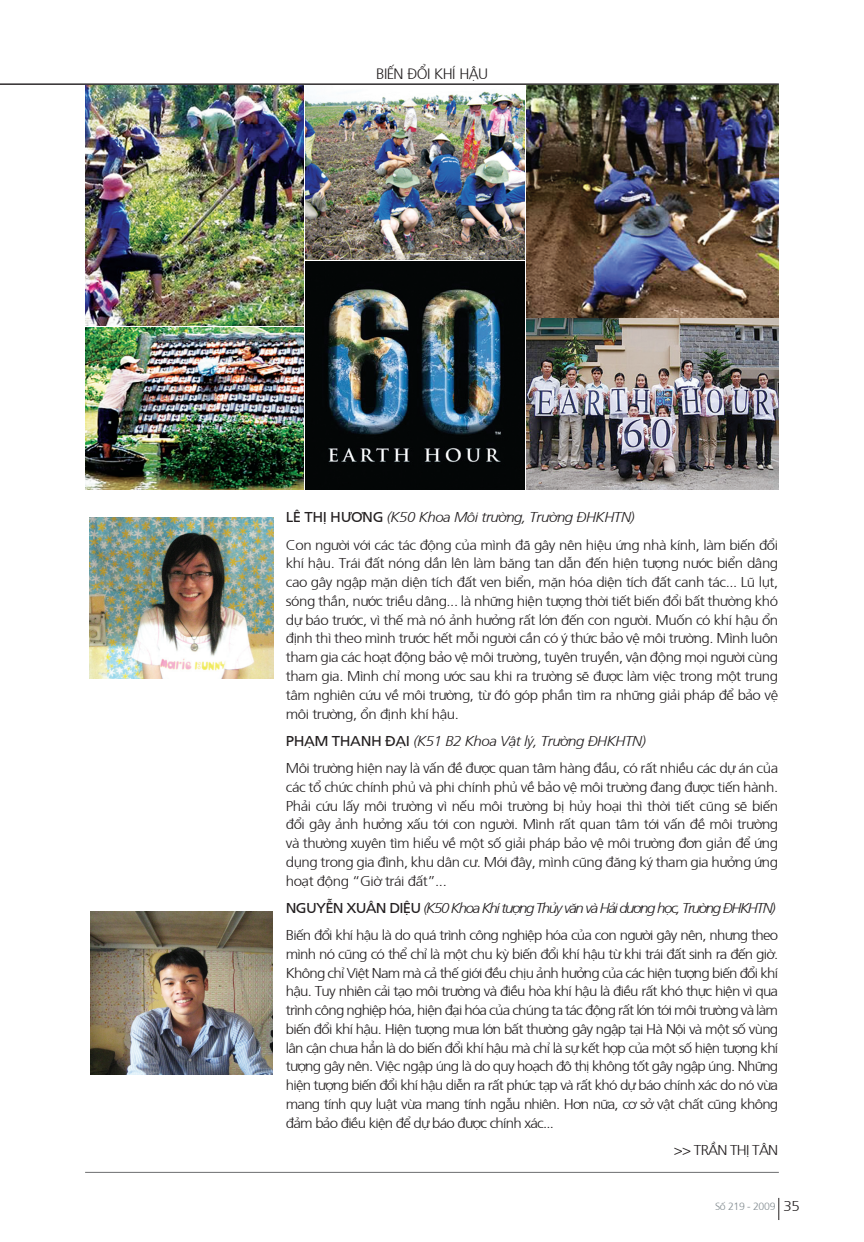
<style>
.page{position:relative;width:864px;height:1242px;background:#fff}
.page>*{position:absolute;margin:0;border:0;box-sizing:border-box;transform-origin:0 0}
.t1{font:300 15px "Frutiger";letter-spacing:-.04em;color:#231f20}
.t2{font:300 14.25px/18.8px "Frutiger";letter-spacing:-.03em;color:#231f20;text-align:justify;scale:1.05 1}
.t3{font:300 14.25px/27.3px "Frutiger";letter-spacing:-.05em;color:#231f20;scale:1.05 1}
.t4{font:300 10.5px "Frutiger";letter-spacing:-.03em;color:#838c91}
.s1{font-weight:400}
.s2{font-style:italic}
.s3{font-size:14.25px;color:#231f20}
</style>
<div class="page">
<img style="left:85px;top:328px;width:218px;height:161px">
<img style="left:85px;top:86px;width:218px;height:239px">
<img style="left:305px;top:91px;width:219px;height:168px">
<img style="left:305px;top:261px;width:219px;height:228px">
<img style="left:526px;top:85px;width:252px;height:404px">
<img style="left:90px;top:517px;width:183px;height:162px">
<img style="left:91px;top:912px;width:181px;height:162px">
<hr style="left:0;top:84px;width:778px;height:1px;background:#262324">
<hr style="left:85px;top:1172px;width:693px;height:1px;background:#6c6d70">
<svg style="left:778px;top:1198px;width:1px;height:22px"></svg>
<p class="t1" style="left:376px;top:63px;width:14px">BIẾN</p>
<p class="t1" style="left:407px;top:63px;width:69px">ĐỔI KHÍ HẬU</p>
<p class="t2" style="left:286px;top:503px;width:470px;line-height:27.3px"><span class="s1">LÊ TH Ị HƯƠ NG</span> <span class="s2">(K50 Khoa Môi trường, Trường ĐHKHTN)<br></span>Con người với các tác động của mình đã gây nên hiệu ứng nhà kính, làm biến đổi</p>
<p class="t2" style="left:286px;top:553px;width:470px">khí hậu. Trái đất nóng dần lên làm băng tan dẫn đến hiện tượng nước biển dâng cao gây ngập mặn diện tích đất ven biển, mặn hóa diện tích đất canh tác... Lũ lụt, sóng thần, nước triều dâng... là những hiện tượng thời tiết biến đổi bất thường khó dự báo trước, vì thế mà nó ảnh hưởng rất lớn đến con người. Muốn có khí hậu ổn định thì theo mình trước hết mỗi người cần có ý thức bảo vệ môi trường. Mình luôn tham gia các hoạt động bảo vệ môi trường, tuyên truyền, vận động mọi người cùng tham gia. Mình chỉ mong ước sau khi ra trường sẽ được làm việc trong một trung tâm nghiên cứu về môi trường, từ đó góp phần tìm ra những giải pháp để bảo vệ môi trường, ổn định khí hậu.</p>
<p class="t2" style="left:286px;top:726px;width:470px;line-height:27.3px"><span class="s1">PH ẠM TH ANH ĐẠI</span> <span class="s2">(K51 B2 Khoa Vật lý, Trường ĐHKHTN)<br></span>Môi trường hiện nay là vấn đề được quan tâm hàng đầu, có rất nhiều các dự án của</p>
<p class="t2" style="left:286px;top:776px;width:470px">các tổ chức chính phủ và phi chính phủ về bảo vệ môi trường đang được tiến hành.<br>Phải cứu lấy môi trường vì nếu môi trường bị hủy hoại thì thời tiết cũng sẽ biến đổi gây ảnh hưởng xấu tới con người. Mình rất quan tâm tới vấn đề môi trường và thường xuyên tìm hiểu về một số giải pháp bảo vệ môi trường đơn giản để ứng dụng trong gia đình, khu dân cư. Mới đây, mình cũng đăng ký tham gia hưởng ứng hoạt động “Giờ trái đất”...</p>
<p class="t3" style="left:286px;top:893px;width:470px"><span class="s1">N GUYỄN XUÂN D IỆU</span> <span class="s2">(K50 Khoa Khí tượng Thủyvăn và Hải dương học, Trường ĐHKHTN)<br></span>Biến đổi khí hậu là do quá trình công nghiệp hóa của con người gây nên, nhưng theo</p>
<p class="t2" style="left:286px;top:943px;width:470px">mình nó cũng có thể chỉ là một chu kỳ biến đổi khí hậu từ khi trái đất sinh ra đến giờ.<br>Không chỉ Việt Nam mà cả thế giới đều chịu ảnh hưởng của các hiện tượng biến đổi khí hậu. Tuy nhiên cải tạo môi trường và điều hòa khí hậu là điều rất khó thực hiện vì qua trình công nghiệp hóa, hiện đại hóa của chúng ta tác động rất lớn tới môi trường và làm biến đổi khí hậu. Hiện tượng mưa lớn bất thường gây ngập tại Hà Nội và một số vùng lân cận chưa hẳn là do biến đổi khí hậu mà chỉ là sự kết hợp của một số hiện tượng khí tượng gây nên. Việc ngập úng là do quy hoạch đô thị không tốt gây ngập úng. Những hiện tượng biến đổi khí hậu diễn ra rất phức tạp và rất khó dự báo chính xác do nó vừa mang tính quy luật vừa mang tính ngẫu nhiên. Hơn nữa, cơ sở vật chất cũng không đảm bảo điều kiện để dự báo được chính xác...</p>
<p class="t2" style="left:673px;top:1139px;width:101px">&gt;&gt; Trần Th ị Tân</p>
<p class="t4" style="left:714px;top:1198px;width:86px">Số 219 - 2009 <span class="s3">35</span></p>
</div>
